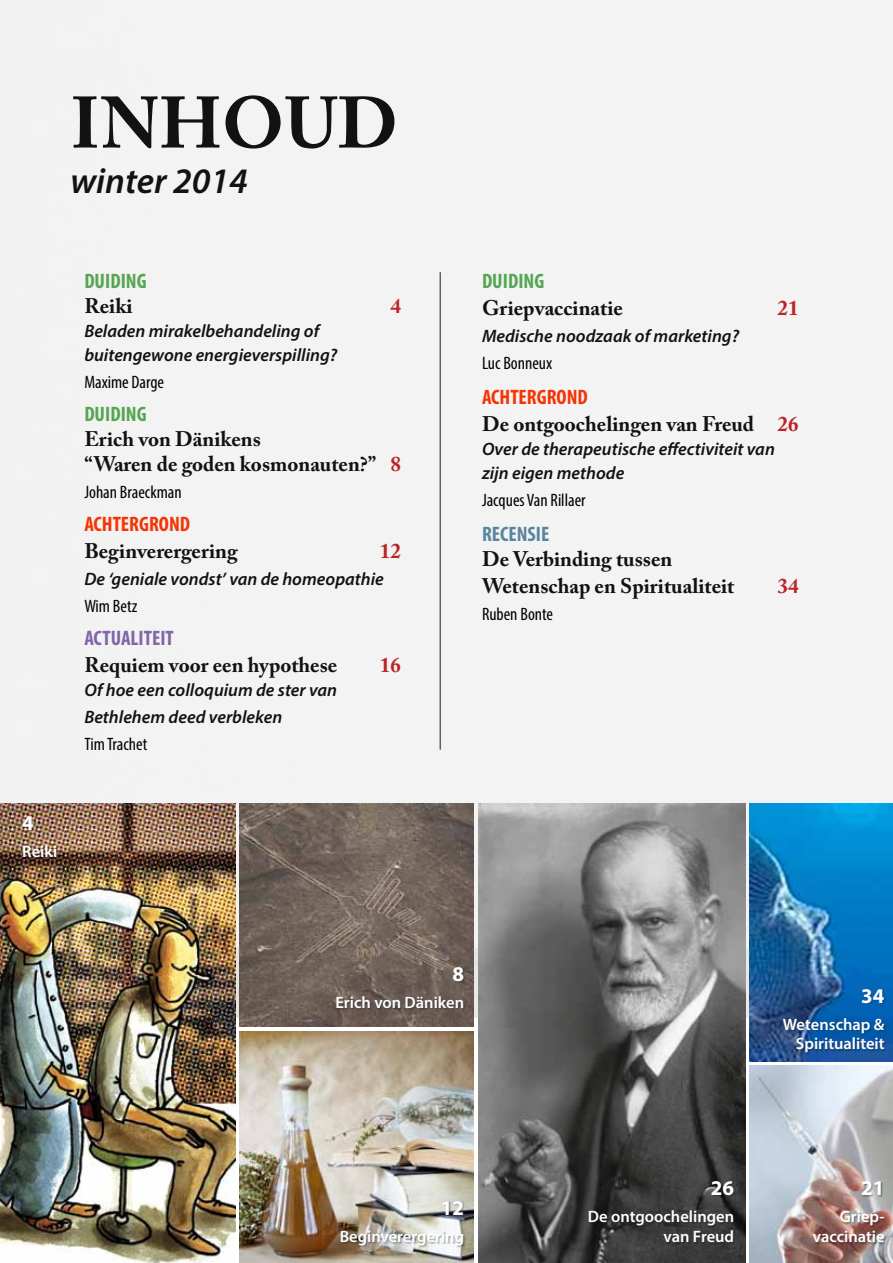
<style>
.page{position:relative;width:893px;height:1263px;background:#fff}
.page>*{position:absolute;margin:0;border:0;box-sizing:border-box;transform-origin:0 0}
.t1{font:700 72px "Adobe Caslon Pro";color:#121212}
.t2{font:italic 600 36px "Myriad Pro";color:#121212}
.t3{font:700 21px/25.2px "Adobe Caslon Pro";color:#121212}
.t4{font:700 condensed 21px "Myriad Pro";color:#f33506}
.t5{font:700 condensed 21px "Myriad Pro";color:#55a653}
.t6{font:700 condensed 21px "Myriad Pro";color:#8065a8}
.t7{font:700 21px "Myriad Pro";color:#fff}
.t8{font:700 21px "Adobe Caslon Pro";color:#bc2229}
.t9{font:700 condensed 21px "Myriad Pro";color:#5a859f}
.t10{font:italic 600 18px/24px "Myriad Pro";color:#121212}
.t11{font:condensed 18px "Myriad Pro";color:#000}
.t12{font:600 16.5px/19.8px "Myriad Pro";color:#fff;text-align:right}
.s1{color:#bc2229}
</style>
<div class="page">
<div style="left:0;top:0;width:893px;height:1018px;background:#f3f3f3"></div>
<hr style="left:439px;top:272px;width:2px;height:478px;background:#606362">
<img style="left:478px;top:804px;width:267px;height:459px">
<img style="left:0;top:804px;width:235px;height:459px">
<img style="left:240px;top:804px;width:234px;height:223px">
<img style="left:749px;top:804px;width:144px;height:258px">
<img style="left:240px;top:1031px;width:234px;height:232px">
<img style="left:749px;top:1066px;width:144px;height:197px">
<div style="left:22px;top:816px;width:37px;height:43px;background:#121212;opacity:.35"></div>
<div style="left:337px;top:967px;width:129px;height:43px;background:#121212;opacity:.35"></div>
<div style="left:589px;top:1181px;width:147px;height:63px;background:#121212;opacity:.35"></div>
<div style="left:783px;top:988px;width:104px;height:67px;background:#121212;opacity:.35"></div>
<div style="left:813px;top:1181px;width:73px;height:63px;background:#121212;opacity:.35"></div>
<div style="left:341px;top:1201px;width:125px;height:46px;background:#121212;opacity:.35"></div>
<h1 class="t1" style="left:70px;top:80px;width:329px">INHOUD</h1>
<h2 class="t2" style="left:70px;top:158px;width:179px">winter 2014</h2>
<p class="t7" style="left:22px;top:809px;width:13px">4</p>
<p class="t12" style="left:22px;top:841px;width:37px">Reiki</p>
<p class="t5" style="left:84px;top:268px;width:64px">DUIDING</p>
<p class="t3" style="left:84px;top:293px;width:50px">Reiki</p>
<p class="t8" style="left:390px;top:294px;width:12px">4</p>
<p class="t10" style="left:84px;top:319px;width:254px">Beladen mirakelbehandeling of buitengewone energieverspilling?</p>
<p class="t11" style="left:84px;top:371px;width:81px">Maxime Darge</p>
<p class="t5" style="left:84px;top:401px;width:64px">DUIDING</p>
<p class="t3" style="left:84px;top:426px;width:318px">Erich von Dänikens<br>“Waren de goden kosmonauten?” <span class="s1">8</span></p>
<p class="t11" style="left:84px;top:481px;width:99px">Johan Braeckman</p>
<p class="t4" style="left:84px;top:511px;width:107px">ACHTERGROND</p>
<p class="t3" style="left:84px;top:538px;width:155px">Beginverergering</p>
<p class="t8" style="left:380px;top:538px;width:22px">12</p>
<p class="t10" style="left:84px;top:566px;width:301px">De ‘geniale vondst’ van de homeopathie</p>
<p class="t11" style="left:84px;top:595px;width:55px">Wim Betz</p>
<p class="t6" style="left:84px;top:624px;width:91px">ACTUALITEIT</p>
<p class="t3" style="left:84px;top:652px;width:255px">Requiem voor een hypothese</p>
<p class="t8" style="left:380px;top:652px;width:22px">16</p>
<p class="t10" style="left:84px;top:676px;width:254px;line-height:27px">Of hoe een colloquium de ster van<br>Bethlehem deed verbleken</p>
<p class="t11" style="left:84px;top:733px;width:65px">Tim Trachet</p>
<p class="t5" style="left:482px;top:268px;width:64px">DUIDING</p>
<p class="t3" style="left:482px;top:295px;width:142px">Griepvaccinatie</p>
<p class="t8" style="left:777px;top:295px;width:22px">21</p>
<p class="t10" style="left:482px;top:323px;width:259px">Medische noodzaak of marketing?</p>
<p class="t11" style="left:482px;top:352px;width:72px">Luc Bonneux</p>
<p class="t4" style="left:482px;top:384px;width:107px">ACHTERGROND</p>
<p class="t3" style="left:482px;top:411px;width:318px">De ontgoochelingen van Freud <span class="s1">26</span></p>
<p class="t10" style="left:482px;top:436px;width:294px">Over de therapeutische effectiviteit van zijn eigen methode</p>
<p class="t11" style="left:482px;top:489px;width:105px">Jacques Van Rillaer</p>
<p class="t9" style="left:482px;top:521px;width:69px">RECENSIE</p>
<p class="t3" style="left:482px;top:545px;width:254px;line-height:27px">De Verbinding tussen<br>Wetenschap en Spiritualiteit</p>
<p class="t11" style="left:482px;top:603px;width:73px">Ruben Bonte</p>
<p class="t8" style="left:777px;top:573px;width:22px">34</p>
<p class="t7" style="left:453px;top:960px;width:13px">8</p>
<p class="t12" style="left:335px;top:992px;width:130px">Erich von Däniken</p>
<p class="t7" style="left:861px;top:982px;width:25px">34</p>
<p class="t12" style="left:783px;top:1014px;width:103px">Wetenschap &amp;<br>Spiritualiteit</p>
<p class="t7" style="left:441px;top:1194px;width:25px">12</p>
<p class="t12" style="left:340px;top:1226px;width:126px">Beginverergering</p>
<p class="t7" style="left:711px;top:1174px;width:25px">26</p>
<p class="t12" style="left:588px;top:1206px;width:148px">De ontgoochelingen van Freud</p>
<p class="t7" style="left:861px;top:1174px;width:25px">21</p>
<p class="t12" style="left:813px;top:1206px;width:73px">Griep&shy;vaccinatie</p>
</div>
